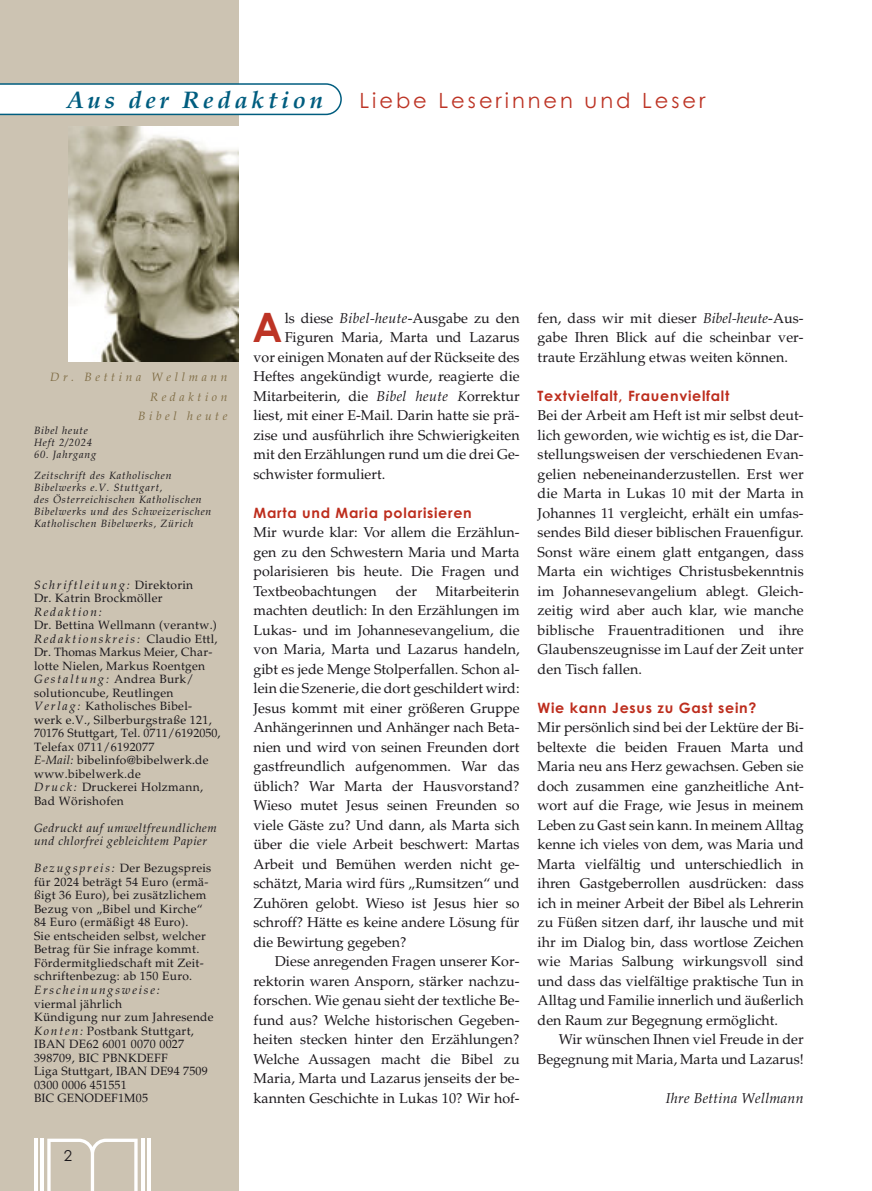
<style>
.page{position:relative;width:872px;height:1191px;background:#fff}
.page>*{position:absolute;margin:0;border:0;box-sizing:border-box;transform-origin:0 0}
.t1{font:700 40.5px "Century Gothic Pro";color:#bd3425}
.t2{font:italic 700 24px "Palatino LT Std";letter-spacing:.15em;color:#005d7f}
.t3{font:21px "Century Gothic Pro";letter-spacing:.14em;color:#bd3425}
.t4{font:15px "Century Gothic Pro";color:#1a171b}
.t5{font:14.25px/19.5px "Palatino LT Std";color:#1a171b;text-align:justify}
.t6{font:700 14.25px "Century Gothic Pro";letter-spacing:.05em;color:#bd2d1d}
.t7{font:italic 14.25px "Palatino LT Std";letter-spacing:.02em;color:#1a171b}
.t8{font:12px/13.5px "Palatino LT Std";letter-spacing:.025em;color:#1a171b}
.t9{font:italic 12px/13.5px "Palatino LT Std";letter-spacing:.045em;color:#1a171b}
.t10{font:italic 12px/19.5px "Palatino LT Std";letter-spacing:.3em;color:#816e47;text-align:right}
.t11{font:italic 12px "Palatino LT Std";letter-spacing:.15em;color:#1a171b}
.t12{font:italic 10.5px/12px "Palatino LT Std";letter-spacing:.07em;color:#1a171b}
.s1{font-style:italic}
</style>
<div class="page">
<hr style="left:871px;top:0;width:1px;height:1191px;background:#ccc3b2">
<div style="left:0;top:0;width:238px;height:1191px;background:#ccc3b2"></div>
<img style="left:68px;top:126px;width:170px;height:236px">
<svg style="left:0;top:83px;width:342px;height:32px"></svg>
<svg style="left:47px;top:1138px;width:91px;height:53px"></svg>
<hr style="left:41px;top:1138px;width:3px;height:53px;background:#fff">
<hr style="left:34px;top:1138px;width:3px;height:53px;background:#fff">
<hr style="left:141px;top:1138px;width:3px;height:53px;background:#fff">
<hr style="left:148px;top:1138px;width:3px;height:53px;background:#fff">
<h2 class="t2" style="left:67px;top:91px;width:258px">Aus der Redaktion</h2>
<h3 class="t3" style="left:359px;top:93px;width:347px">Liebe Leserinnen und Leser</h3>
<p class="t10" style="left:50px;top:369px;width:179px">Dr. Bettina Wellmann<br>Redaktion<br>Bibel heute</p>
<p class="t12" style="left:34px;top:426px;width:60px">Bibel heute<br>Heft 2/2024</p>
<p class="t12" style="left:34px;top:445px;width:139px;line-height:21px">60. Jahrgang<br>Zeitschrift des Katholischen</p>
<p class="t12" style="left:34px;top:483px;width:179px">Bibelwerks e.V. Stuttgart,<br>des Österreichischen Katholischen Bibelwerks und des Schweizerischen Katholischen Bibelwerks, Zürich</p>
<p class="t8" style="left:34px;top:579px;width:161px"><span class="s1">Schriftleitung:</span> Direktorin<br>Dr. Katrin Brockmöller</p>
<p class="t11" style="left:34px;top:607px;width:69px">Redaktion:</p>
<p class="t8" style="left:34px;top:620px;width:188px">Dr. Bettina Wellmann (verantw.)<br><span class="s1">Redaktionskreis:</span> Claudio Ettl,<br>Dr. Thomas Markus Meier, Char&shy;lotte Nielen, Markus Roentgen<br><span class="s1">Gestaltung:</span> Andrea Burk/ solutioncube, Reutlingen<br><span class="s1">V e r l a g :</span> Katholisches Bibel&shy;werk e.V., Silberburgstraße 121,<br>70176 Stuttgart, Tel. 0711/6192050,<br>Telefax 0711/6192077<br><span class="s1">E-Mail:</span> bibelinfo@bibelwerk.de www.bibelwerk.de<br><span class="s1">D r u c k :</span> Druckerei Holzmann,<br>Bad Wörishofen</p>
<p class="t9" style="left:34px;top:822px;width:184px">Gedruckt auf umweltfreundlichem und chlorfrei gebleichtem Papier</p>
<p class="t8" style="left:34px;top:863px;width:179px"><span class="s1">Bezugspreis:</span> Der Bezugspreis für 2024 beträgt 54 Euro (ermä&shy;ßigt 36 Euro), bei zusätzlichem<br>Bezug von „Bibel und Kirche“<br>84 Euro (ermäßigt 48 Euro).<br>Sie entscheiden selbst, welcher<br>Betrag für Sie infrage kommt.<br>Fördermitgliedschaft mit Zeit&shy;schriftenbezug: ab 150 Euro.</p>
<p class="t11" style="left:34px;top:985px;width:127px">Erscheinungsweise:</p>
<p class="t8" style="left:34px;top:998px;width:181px">viermal jährlich<br>Kündigung nur zum Jahresende<br><span class="s1">K o n t e n :</span> Postbank Stuttgart,<br>IBAN DE62 6001 0070 0027<br>398709, BIC PBNKDEFF<br>Liga Stuttgart, IBAN DE94 7509<br>0300 0006 451551<br>BIC GENODEF1M05</p>
<p class="t4" style="left:64px;top:1150px;width:10px">2</p>
<h1 class="t1" style="left:252px;top:312px;width:32px">A</h1>
<p class="t5" style="left:285px;top:310px;width:236px">ls diese <span class="s1">Bibel-heute</span>-Ausgabe zu den</p>
<p class="t5" style="left:285px;top:329px;width:236px">Figuren Maria, Marta und Lazarus</p>
<p class="t5" style="left:253px;top:349px;width:268px">vor einigen Monaten auf der Rückseite des</p>
<p class="t5" style="left:253px;top:368px;width:268px">Heftes angekündigt wurde, reagierte die</p>
<p class="t5" style="left:253px;top:388px;width:268px">Mitarbeiterin, die <span class="s1">Bibel heute K</span>orrektur</p>
<p class="t5" style="left:253px;top:407px;width:268px">liest, mit einer E-Mail. Darin hatte sie prä-</p>
<p class="t5" style="left:253px;top:427px;width:268px">zise und ausführlich ihre Schwierigkeiten</p>
<p class="t5" style="left:253px;top:446px;width:268px">mit den Erzählungen rund um die drei Ge-</p>
<p class="t5" style="left:253px;top:466px;width:133px">schwister formuliert.</p>
<p class="t6" style="left:253px;top:507px;width:220px">Marta und Maria polarisieren</p>
<p class="t5" style="left:253px;top:524px;width:268px">Mir wurde klar: Vor allem die Erzählun&shy;gen zu den Schwestern Maria und Marta polarisieren bis heute. Die Fragen und Textbeobachtungen</p>
<p class="t5" style="left:253px;top:583px;width:268px;text-indent:182px">Mitarbeiterin machten deutlich: In den Erzählungen im Lukas- und im Johannesevangelium, die von Maria, Marta und Lazarus handeln, gibt es jede Menge Stolperfallen. Schon al&shy;lein die Szenerie, die dort geschildert wird:<br>Jesus kommt mit einer größeren Gruppe Anhängerinnen und Anhänger nach Beta&shy;nien und wird von seinen Freunden dort gastfreundlich aufgenommen. War das üblich? War Marta der Hausvorstand?<br>Wieso mutet Jesus seinen Freunden so viele Gäste zu? Und dann, als Marta sich über die viele Arbeit beschwert: Martas Arbeit und Bemühen werden nicht ge&shy;schätzt, Maria wird fürs „Rumsitzen“ und Zuhören gelobt. Wieso ist Jesus hier so schroff? Hätte es keine andere Lösung für die Bewirtung gegeben?</p>
<p class="t5" style="left:253px;top:953px;width:268px;text-indent:21px">Diese anregenden Fragen unserer Kor&shy;rektorin waren Ansporn, stärker nachzu&shy;forschen. Wie genau sieht der textliche Be&shy;fund aus? Welche historischen Gegeben&shy;heiten stecken hinter den Erzählungen?<br>Welche Aussagen macht die Bibel zu Maria, Marta und Lazarus jenseits der be&shy;kannten Geschichte in Lukas 10? Wir hof-</p>
<p class="t5" style="left:396px;top:583px;width:23px">der</p>
<p class="t5" style="left:537px;top:310px;width:268px">fen, dass wir mit dieser <span class="s1">Bibel-heute</span>-Aus&shy;gabe Ihren Blick auf die scheinbar ver&shy;traute Erzählung etwas weiten können.</p>
<p class="t6" style="left:537px;top:390px;width:193px">Textvielfalt, Frauenvielfalt</p>
<p class="t5" style="left:537px;top:407px;width:268px">Bei der Arbeit am Heft ist mir selbst deut&shy;lich geworden, wie wichtig es ist, die Dar&shy;stellungsweisen der verschiedenen Evan&shy;gelien nebeneinanderzustellen. Erst wer die Marta in Lukas 10 mit der Marta in Johannes 11 vergleicht, erhält ein umfas&shy;sendes Bild dieser biblischen Frauenfigur.<br>Sonst wäre einem glatt entgangen, dass Marta ein wichtiges Christusbekenntnis im Johannesevangelium ablegt. Gleich&shy;zeitig wird aber auch klar, wie manche biblische Frauentraditionen und ihre Glaubenszeugnisse im Lauf der Zeit unter den Tisch fallen.</p>
<p class="t6" style="left:537px;top:702px;width:220px">Wie kann Jesus zu Gast sein?</p>
<p class="t5" style="left:537px;top:719px;width:268px">Mir persönlich sind bei der Lektüre der Bi&shy;beltexte die beiden Frauen Marta und Maria neu ans Herz gewachsen. Geben sie doch zusammen eine ganzheitliche Ant&shy;wort auf die Frage, wie Jesus in meinem Leben zu Gast sein kann. In meinem Alltag kenne ich vieles von dem, was Maria und Marta vielfältig und unterschiedlich in ihren Gastgeberrollen ausdrücken: dass ich in meiner Arbeit der Bibel als Lehrerin zu Füßen sitzen darf, ihr lausche und mit ihr im Dialog bin, dass wortlose Zeichen wie Marias Salbung wirkungsvoll sind und dass das vielfältige praktische Tun in Alltag und Familie innerlich und äußerlich den Raum zur Begegnung ermöglicht.</p>
<p class="t5" style="left:537px;top:1031px;width:268px;text-align:right">Wir wünschen Ihnen viel Freude in der<br>Begegnung mit Maria, Marta und Lazarus!</p>
<p class="t7" style="left:666px;top:1092px;width:139px">Ihre Bettina Wellmann</p>
</div>
